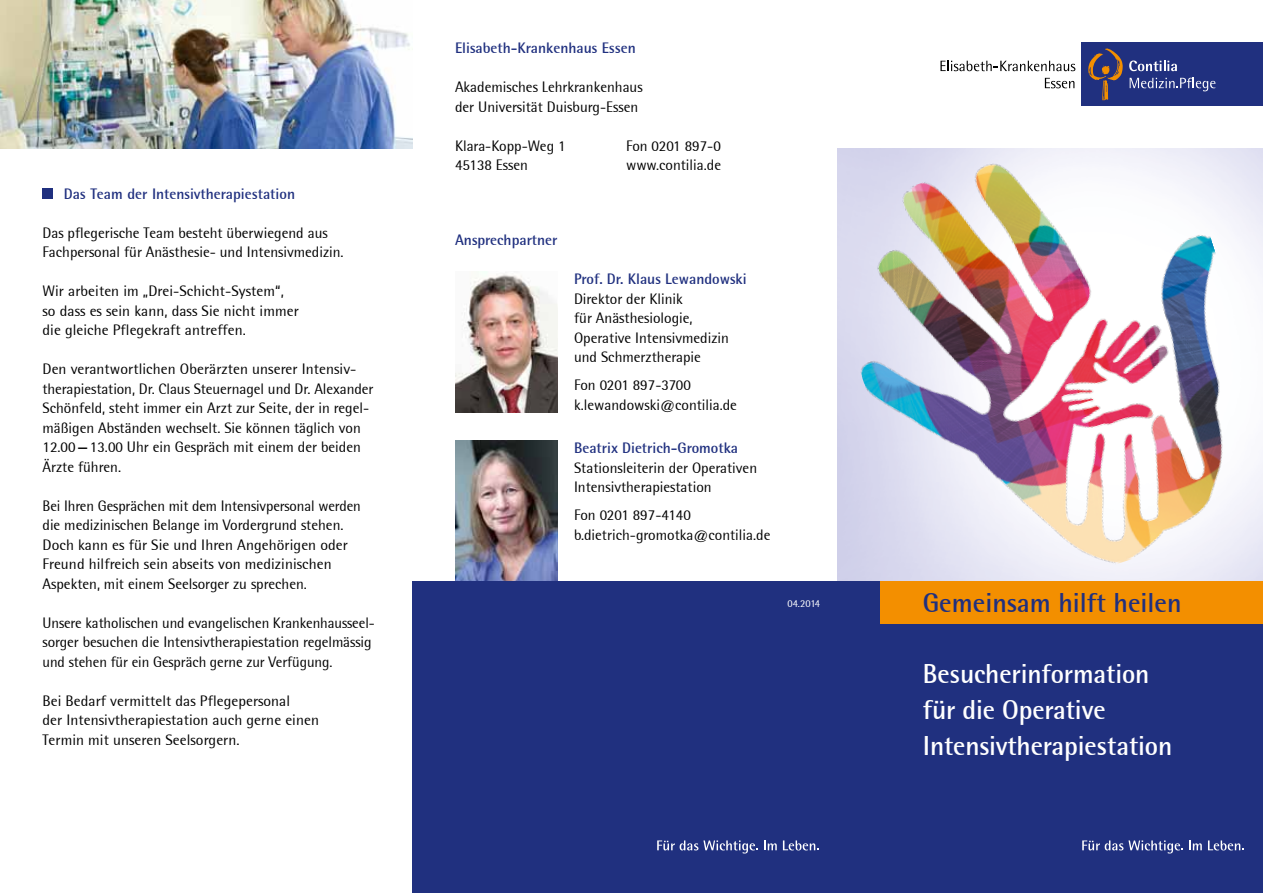
<style>
.page{position:relative;width:1263px;height:893px;background:#fff}
.page>*{position:absolute;margin:0;border:0;box-sizing:border-box;transform-origin:0 0}
.t1{font:700 27px/36px "Rotis Semi Sans";letter-spacing:-.005em;color:#fff}
.t2{font:700 27px "Rotis Semi Sans";color:#20307f}
.t3{font:15px/19.5px "Rotis Semi Sans";color:#000}
.t4{font:700 15px "Rotis Semi Sans";color:#20307f}
.t5{font:10.5px "Rotis Semi Sans";color:#fff}
.s1{font-weight:700}
</style>
<div class="page">
<img style="left:455px;top:441px;width:102px;height:140px">
<img style="left:455px;top:271px;width:102px;height:141px">
<div style="left:412px;top:581px;width:851px;height:312px;background:#20307f"></div>
<svg style="left:1082px;top:840px;width:101px;height:13px"></svg>
<svg style="left:1189px;top:840px;width:13px;height:10px"></svg>
<svg style="left:1208px;top:840px;width:36px;height:10px"></svg>
<div style="left:1082px;top:43px;width:181px;height:63px;background:#20307f"></div>
<svg style="left:1088px;top:48px;width:35px;height:52px"></svg>
<svg style="left:1130px;top:78px;width:85px;height:13px"></svg>
<svg style="left:1129px;top:61px;width:48px;height:10px"></svg>
<svg style="left:940px;top:61px;width:135px;height:10px"></svg>
<svg style="left:1045px;top:78px;width:29px;height:10px"></svg>
<svg style="left:657px;top:840px;width:101px;height:13px"></svg>
<svg style="left:764px;top:840px;width:13px;height:10px"></svg>
<svg style="left:783px;top:840px;width:36px;height:10px"></svg>
<div style="left:43px;top:188px;width:10px;height:11px;background:#20307f"></div>
<img style="left:0;top:0;width:412px;height:149px">
<img style="left:837px;top:103px;width:426px;height:478px">
<div style="left:880px;top:581px;width:383px;height:43px;background:#f38f00"></div>
<p class="t4" style="left:64px;top:184px;width:233px">Das Team der Intensivtherapiestation</p>
<p class="t3" style="left:43px;top:223px;width:303px">Das pflegerische Team besteht überwiegend aus<br>Fachpersonal für Anästhesie- und Intensivmedizin.</p>
<p class="t3" style="left:43px;top:281px;width:258px">Wir arbeiten im „Drei-Schicht-System“, so dass es sein kann, dass Sie nicht immer die gleiche Pflegekraft antreffen.</p>
<p class="t3" style="left:43px;top:359px;width:332px">Den verantwortlichen Oberärzten unserer Intensiv&shy;therapiestation, Dr. Claus Steuernagel und Dr. Alexander Schönfeld, steht immer ein Arzt zur Seite, der in regel&shy;mäßigen Abständen wechselt. Sie können täglich von 12.00<span class="s1">—</span>13.00 Uhr ein Gespräch mit einem der beiden Ärzte führen.</p>
<p class="t3" style="left:43px;top:496px;width:320px">Bei Ihren Gesprächen mit dem Intensivpersonal werden die medizinischen Belange im Vordergrund stehen.<br>Doch kann es für Sie und Ihren Angehörigen oder Freund hilfreich sein abseits von medizinischen Aspekten, mit einem Seelsorger zu sprechen.</p>
<p class="t3" style="left:43px;top:613px;width:334px">Unsere katholischen und evangelischen Krankenhausseel&shy;sorger besuchen die Intensivtherapiestation regelmässig und stehen für ein Gespräch gerne zur Verfügung.</p>
<p class="t3" style="left:43px;top:691px;width:278px">Bei Bedarf vermittelt das Pflegepersonal<br>der Intensivtherapiestation auch gerne einen<br>Termin mit unseren Seelsorgern.</p>
<p class="t4" style="left:455px;top:39px;width:182px">Elisabeth-Krankenhaus Essen</p>
<p class="t3" style="left:455px;top:77px;width:189px">Akademisches Lehrkrankenhaus der Universität Duisburg-Essen</p>
<p class="t3" style="left:455px;top:136px;width:112px">Klara-Kopp-Weg 1</p>
<p class="t3" style="left:626px;top:136px;width:96px">Fon 0201 897-0</p>
<p class="t3" style="left:455px;top:155px;width:74px">45138 Essen</p>
<p class="t3" style="left:626px;top:155px;width:97px">www.contilia.de</p>
<p class="t4" style="left:455px;top:231px;width:104px">Ansprechpartner</p>
<p class="t4" style="left:574px;top:270px;width:174px">Prof. Dr. Klaus Lewandowski</p>
<p class="t3" style="left:574px;top:289px;width:156px">Direktor der Klinik<br>für Anästhesiologie,<br>Operative Intensivmedizin und Schmerztherapie</p>
<p class="t3" style="left:574px;top:375px;width:164px">Fon 0201 897-3700 k.lewandowski@contilia.de</p>
<p class="t4" style="left:574px;top:439px;width:166px">Beatrix Dietrich-Gromotka</p>
<p class="t3" style="left:574px;top:458px;width:185px">Stationsleiterin der Operativen<br>Intensivtherapiestation</p>
<p class="t3" style="left:574px;top:505px;width:198px">Fon 0201 897-4140 b.dietrich-gromotka@contilia.de</p>
<p class="t5" style="left:787px;top:598px;width:34px">04.2014</p>
<h1 class="t2" style="left:923px;top:586px;width:260px">Gemeinsam hilft heilen</h1>
<h1 class="t1" style="left:923px;top:656px;width:251px">Besucherinformation für die Operative<br>Intensivtherapiestation</h1>
</div>
